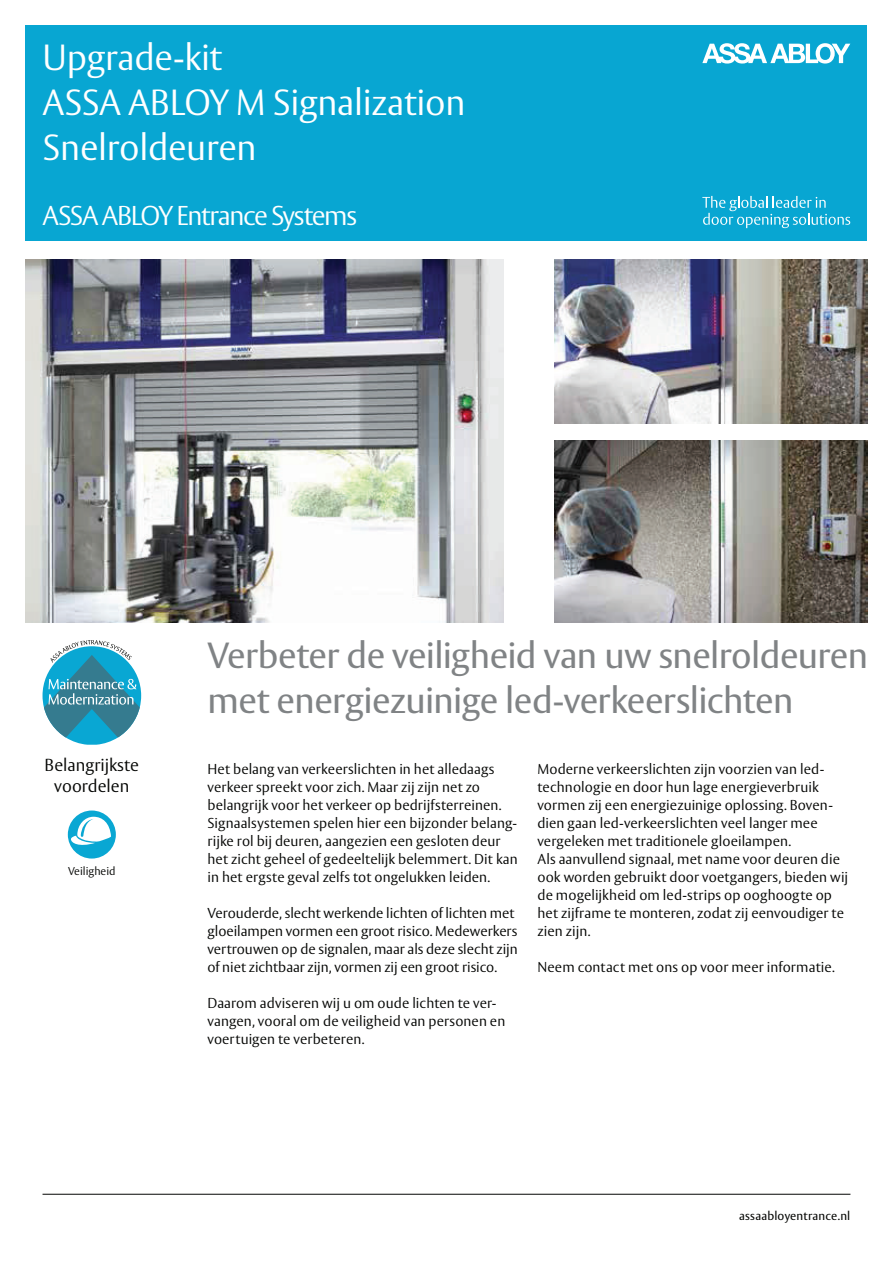
<style>
.page{position:relative;width:893px;height:1263px;background:#fff}
.page>*{position:absolute;margin:0;border:0;box-sizing:border-box;transform-origin:0 0}
.t1{font:36px/45px "ASSA Vesta";letter-spacing:-.015em;color:#808385}
.t2{font:300 36px/45px "ASSA Vesta";letter-spacing:-.01em;color:#fff}
.t3{font:300 27px "ASSA Vesta";letter-spacing:-.055em;color:#fff}
.t4{font:300 17.25px/21px "ASSA Vesta";color:#040503;text-align:center}
.t5{font:300 14.25px/18px "ASSA Vesta";letter-spacing:.005em;color:#040503}
.t6{font:12px "ASSA Vesta";letter-spacing:.015em;color:#040503}
.t7{font:300 11.25px "ASSA Vesta";color:#040503}
</style>
<div class="page">
<div style="left:25px;top:26px;width:842px;height:215px;background:#08a6d2"></div>
<svg style="left:702px;top:196px;width:148px;height:32px"></svg>
<svg style="left:702px;top:43px;width:148px;height:21px"></svg>
<svg style="left:43px;top:640px;width:98px;height:105px"></svg>
<hr style="left:43px;top:1194px;width:807px;height:1px;background:#040503">
<div style="left:68px;top:810px;width:48px;height:48px;background:#09a7d3;border-radius:50%"></div>
<svg style="left:71px;top:817px;width:40px;height:31px"></svg>
<img style="left:25px;top:259px;width:478px;height:364px">
<img style="left:555px;top:441px;width:312px;height:182px">
<img style="left:555px;top:259px;width:312px;height:165px">
<h1 class="t2" style="left:43px;top:37px;width:424px">Upgrade-kit<br>ASSA ABLOY M Signalization<br>Snelroldeuren</h1>
<h2 class="t3" style="left:43px;top:199px;width:316px">ASSA ABLOY Entrance Systems</h2>
<h1 class="t1" style="left:207px;top:634px;width:662px">Verbeter de veiligheid van uw snelroldeuren met energiezuinige led-verkeerslichten</h1>
<p class="t4" style="left:45px;top:755px;width:96px">Belangrijkste voordelen</p>
<p class="t5" style="left:207px;top:761px;width:312px">Het belang van verkeerslichten in het alledaags verkeer spreekt voor zich. Maar zij zijn net zo belangrijk voor het verkeer op bedrijfsterreinen.<br>Signaalsystemen spelen hier een bijzonder belang&shy;rijke rol bij deuren, aangezien een gesloten deur het zicht geheel of gedeeltelijk belemmert. Dit kan in het ergste geval zelfs tot ongelukken leiden.</p>
<p class="t5" style="left:207px;top:905px;width:312px">Verouderde, slecht werkende lichten of lichten met gloeilampen vormen een groot risico. Medewerkers vertrouwen op de signalen, maar als deze slecht zijn of niet zichtbaar zijn, vormen zij een groot risico.</p>
<p class="t5" style="left:207px;top:995px;width:299px">Daarom adviseren wij u om oude lichten te ver&shy;vangen, vooral om de veiligheid van personen en voertuigen te verbeteren.</p>
<p class="t7" style="left:68px;top:864px;width:49px">Veiligheid</p>
<p class="t5" style="left:537px;top:761px;width:312px">Moderne verkeerslichten zijn voorzien van led&shy;technologie en door hun lage energieverbruik vormen zij een energiezuinige oplossing. Boven&shy;dien gaan led-verkeerslichten veel langer mee vergeleken met traditionele gloeilampen.<br>Als aanvullend signaal, met name voor deuren die ook worden gebruikt door voetgangers, bieden wij de mogelijkheid om led-strips op ooghoogte op het zijframe te monteren, zodat zij eenvoudiger te zien zijn.</p>
<p class="t5" style="left:537px;top:959px;width:299px">Neem contact met ons op voor meer informatie.</p>
<p class="t6" style="left:739px;top:1209px;width:113px">assaabloyentrance.nl</p>
</div>
